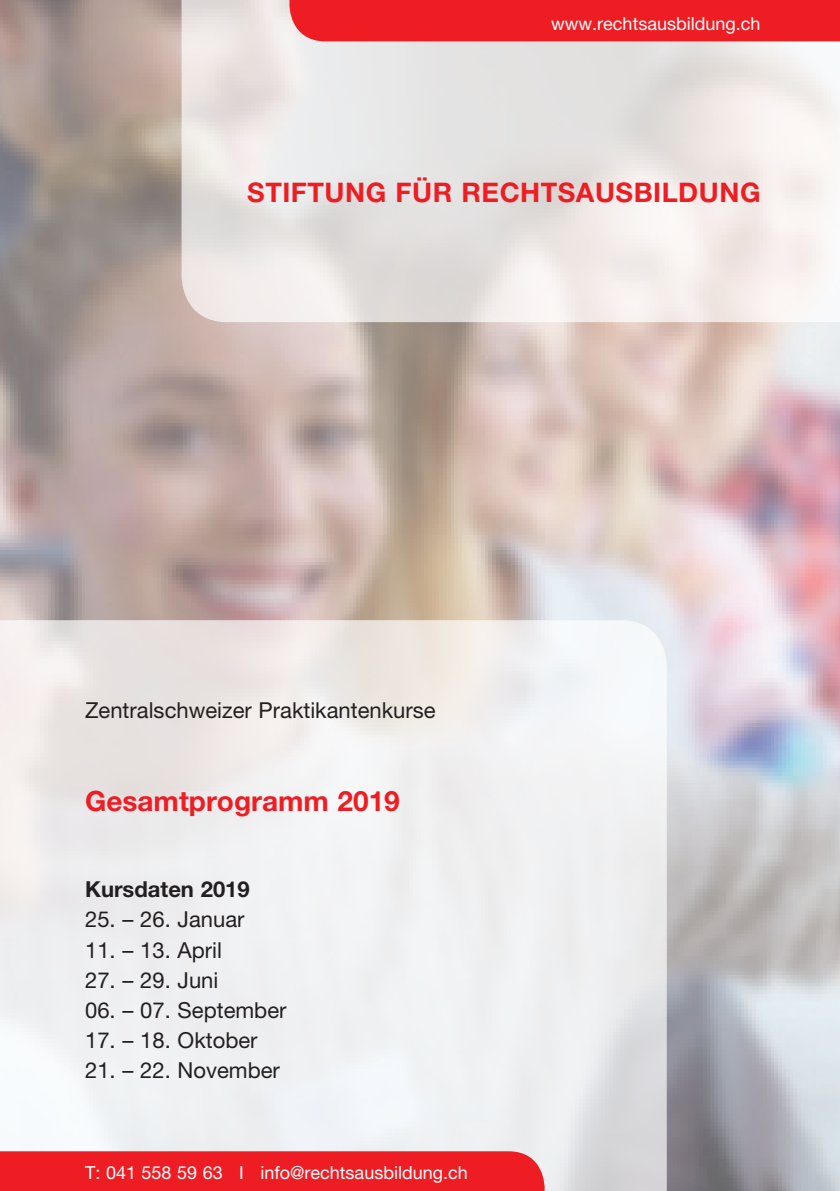
<style>
.page{position:relative;width:840px;height:1191px;background:#fff}
.page>*{position:absolute;margin:0;border:0;box-sizing:border-box;transform-origin:0 0}
.t1{font:700 28px "Helvetica Neue";color:#ee1d23}
.t2{font:700 27px "Helvetica Neue";letter-spacing:.02em;color:#ee1d23}
.t3{font:22px "Helvetica Neue";color:#231f20}
.t4{font:700 22px "Helvetica Neue";color:#231f20}
.t5{font:18px "Helvetica Neue";color:#fff}
</style>
<div class="page">
<img style="left:0;top:0;width:839px;height:1191px">
<img style="left:0;top:620px;width:666px;height:571px">
<img style="left:181px;top:0;width:658px;height:322px">
<div style="left:289px;top:0;width:550px;height:41px;background:#ee1d23"></div>
<div style="left:0;top:1151px;width:544px;height:40px;background:#ee1d23"></div>
<p class="t5" style="left:551px;top:13px;width:210px">www.rechtsausbildung.ch</p>
<p class="t2" style="left:247px;top:176px;width:514px">STIFTUNG FÜR RECHTSAUSBILDUNG</p>
<p class="t3" style="left:85px;top:697px;width:352px">Zentralschweizer Praktikantenkurse</p>
<p class="t1" style="left:85px;top:784px;width:316px">Gesamtprogramm 2019</p>
<p class="t4" style="left:85px;top:876px;width:166px">Kursdaten 2019</p>
<p class="t3" style="left:85px;top:906px;width:161px">25. – 26. Januar</p>
<p class="t3" style="left:85px;top:936px;width:138px">11. – 13. April</p>
<p class="t3" style="left:85px;top:966px;width:135px">27. – 29. Juni</p>
<p class="t3" style="left:85px;top:996px;width:203px">06. – 07. September</p>
<p class="t3" style="left:85px;top:1026px;width:174px">17. – 18. Oktober</p>
<p class="t3" style="left:85px;top:1056px;width:196px">21. – 22. November</p>
<p class="t5" style="left:85px;top:1161px;width:384px">T: 041 558 59 63 I info@rechtsausbildung.ch</p>
</div>
